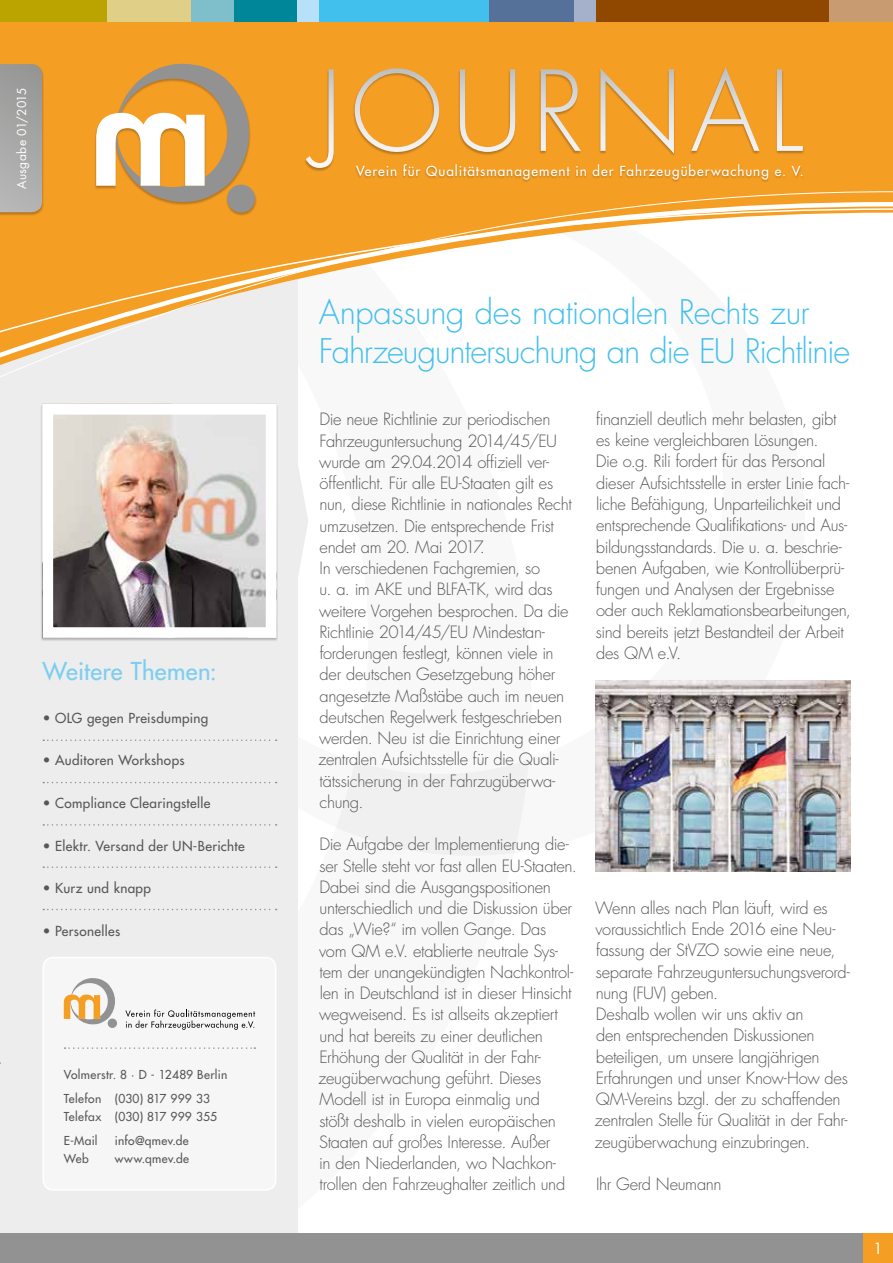
<style>
.page{position:relative;width:893px;height:1263px;background:#fff}
.page>*{position:absolute;margin:0;border:0;box-sizing:border-box;transform-origin:0 0}
.t1{font:300 108px "Futura Std";letter-spacing:.075em;color:#fff}
.t2{font:300 33px/39px "Futura Std";letter-spacing:-.03em;color:#42c0ed}
.t3{font:500 24px "Futura Std";letter-spacing:.015em;color:#7ccef2}
.t4{font:300 16.5px/21.3px "Futura Std";letter-spacing:-.02em;color:#575756}
.t5{font:500 15px "Futura Std";color:#fff}
.t6{font:500 13.5px "Futura Std";letter-spacing:.025em;color:#575756}
.t7{font:500 13.5px "Futura Std";letter-spacing:.075em;color:#fff}
.t8{font:500 12px/24px "Futura Std";letter-spacing:.025em;color:#575756}
.t9{font:12px "Futura Std";letter-spacing:.025em;color:#fff}
.s1{font-weight:300}
</style>
<div class="page">
<div style="left:336px;top:760px;width:193px;height:96px;background:#f0f0f0"></div>
<div style="left:0;top:0;width:298px;height:1263px;background:#ededed"></div>
<div style="left:0;top:1233px;width:893px;height:30px;background:#929292"></div>
<div style="left:863px;top:1233px;width:30px;height:30px;background:#f59e24"></div>
<div style="left:43px;top:957px;width:233px;height:233px;background:#f6f6f6;border-radius:10px"></div>
<div style="left:43px;top:957px;width:233px;height:234px;border:2px solid #fff;border-radius:10px"></div>
<svg style="left:64px;top:978px;width:51px;height:46px"></svg>
<div style="left:108px;top:1018px;width:9px;height:10px;background:#929292;border-radius:50%"></div>
<svg style="left:125px;top:1009px;width:130px;height:21px"></svg>
<svg style="left:65px;top:1047px;width:190px;height:2px"></svg>
<div style="left:0;top:21px;width:893px;height:170px;background:#f59e24"></div>
<div style="left:304px;top:67px;width:501px;height:105px;background:#000;opacity:.25"></div>
<div style="left:94px;top:64px;width:163px;height:153px;background:#000;opacity:.25"></div>
<svg style="left:96px;top:62px;width:153px;height:129px;background:#dfb171"></svg>
<div style="left:227px;top:185px;width:28px;height:28px;background:#929292;border-radius:50%"></div>
<svg style="left:0;top:191px;width:893px;height:186px"></svg>
<svg style="left:0;top:200px;width:893px;height:165px"></svg>
<svg style="left:0;top:208px;width:893px;height:129px"></svg>
<div style="left:0;top:64px;width:44px;height:152px;background:#000;opacity:.25"></div>
<svg style="left:0;top:64px;width:42px;height:148px;background:#a6a6a4"></svg>
<div style="left:355px;top:164px;width:449px;height:19px;background:#000;opacity:.25"></div>
<div style="left:41px;top:404px;width:237px;height:238px;background:#000;opacity:.25"></div>
<img style="left:55px;top:416px;width:209px;height:210px">
<div style="left:43px;top:404px;width:233px;height:234px;border:11px solid #fff"></div>
<svg style="left:298px;top:467px;width:10px;height:108px"></svg>
<div style="left:106px;top:0;width:85px;height:21px;background:#e0cf87"></div>
<div style="left:489px;top:0;width:106px;height:21px;background:#557199"></div>
<div style="left:595px;top:0;width:234px;height:21px;background:#904800"></div>
<div style="left:829px;top:0;width:64px;height:21px;background:#c99b70"></div>
<div style="left:234px;top:0;width:85px;height:21px;background:#008699"></div>
<div style="left:191px;top:0;width:43px;height:21px;background:#7ebfcb"></div>
<div style="left:298px;top:0;width:191px;height:21px;background:#42c0ed"></div>
<div style="left:298px;top:0;width:21px;height:21px;background:#b6e1f8"></div>
<div style="left:574px;top:0;width:21px;height:21px;background:#a5b1cb"></div>
<div style="left:0;top:0;width:106px;height:21px;background:#bba300"></div>
<img style="left:595px;top:680px;width:255px;height:192px">
<svg style="left:43px;top:866px;width:234px;height:2px"></svg>
<svg style="left:43px;top:909px;width:234px;height:1px"></svg>
<svg style="left:43px;top:824px;width:234px;height:2px"></svg>
<svg style="left:43px;top:782px;width:234px;height:1px"></svg>
<svg style="left:43px;top:739px;width:234px;height:2px"></svg>
<p class="t9" style="left:14px;top:189px;width:103px;rotate:-90deg">Ausgabe 01/2015</p>
<h3 class="t3" style="left:43px;top:656px;width:176px">Weitere Themen:</h3>
<p class="t6" style="left:43px;top:709px;width:167px"><span class="s1">•</span> OLG gegen Preisdumping</p>
<p class="t6" style="left:43px;top:752px;width:144px"><span class="s1">•</span> Auditoren Workshops</p>
<p class="t6" style="left:43px;top:794px;width:169px"><span class="s1">•</span> Compliance Clearingstelle</p>
<p class="t6" style="left:43px;top:837px;width:204px"><span class="s1">•</span> Elektr. Versand der UN-Berichte</p>
<p class="t6" style="left:43px;top:880px;width:110px"><span class="s1">•</span> Kurz und knapp</p>
<p class="t6" style="left:43px;top:922px;width:79px"><span class="s1">•</span> Personelles</p>
<p class="t8" style="left:64px;top:1063px;width:165px">Volmerstr. 8 · D - 12489 Berlin<br>Telefon (030) 817 999 33</p>
<p class="t8" style="left:64px;top:1105px;width:155px">Telefax (030) 817 999 355<br>E-Mail</p>
<p class="t8" style="left:115px;top:1129px;width:75px">info@qmev.de</p>
<p class="t8" style="left:64px;top:1147px;width:27px">Web</p>
<p class="t8" style="left:115px;top:1147px;width:76px">www.qmev.de</p>
<h1 class="t1" style="left:319px;top:46px;width:486px">JOURNAL</h1>
<p class="t7" style="left:356px;top:162px;width:449px">Verein für Qualitätsmanagement in der Fahrzeugüberwachung e. V.</p>
<h2 class="t2" style="left:319px;top:293px;width:533px">Anpassung des nationalen Rechts zur<br>Fahrzeuguntersuchung an die EU Richtlinie</h2>
<p class="t4" style="left:318px;top:409px;width:255px">Die neue Richtlinie zur periodischen Fahrzeuguntersuchung 2014/45/EU wurde am 29.04.2014 offiziell ver&shy;öffentlicht. Für alle EU-Staaten gilt es nun, diese Richtlinie in nationales Recht umzusetzen. Die entsprechende Frist endet am 20. Mai 2017.<br>In verschiedenen Fachgremien, so<br>u. a. im AKE und BLFA-TK, wird das weitere Vorgehen besprochen. Da die Richtlinie 2014/45/EU Mindestan&shy;forderungen festlegt, können viele in der deutschen Gesetzgebung höher angesetzte Maßstäbe auch im neuen deutschen Regelwerk festgeschrieben werden. Neu ist die Einrichtung einer zentralen Aufsichtsstelle für die Quali&shy;tätssicherung in der Fahrzugüberwa&shy;chung.</p>
<p class="t4" style="left:319px;top:834px;width:260px">Die Aufgabe der Implementierung die&shy;ser Stelle steht vor fast allen EU-Staaten.<br>Dabei sind die Ausgangspositionen unterschiedlich und die Diskussion über das „Wie?“ im vollen Gange. Das<br>vom QM e.V. etablierte neutrale Sys&shy;tem der unangekündigten Nachkontrol&shy;len in Deutschland ist in dieser Hinsicht wegweisend. Es ist allseits akzeptiert und hat bereits zu einer deutlichen Erhöhung der Qualität in der Fahr&shy;zeugüberwachung geführt. Dieses Modell ist in Europa einmalig und<br>stößt deshalb in vielen europäischen Staaten auf großes Interesse. Außer<br>in den Niederlanden, wo Nachkon&shy;trollen den Fahrzeughalter zeitlich und</p>
<p class="t4" style="left:596px;top:409px;width:257px">finanziell deutlich mehr belasten, gibt es keine vergleichbaren Lösungen.<br>Die o.g. Rili fordert für das Personal dieser Aufsichtsstelle in erster Linie fach&shy;liche Befähigung, Unparteilichkeit und entsprechende Qualifikations- und Aus&shy;bildungsstandards. Die u. a. beschrie&shy;benen Aufgaben, wie Kontrollüberprü&shy;fungen und Analysen der Ergebnisse oder auch Reklamationsbearbeitungen, sind bereits jetzt Bestandteil der Arbeit des QM e.V.</p>
<p class="t4" style="left:595px;top:898px;width:256px">Wenn alles nach Plan läuft, wird es voraussichtlich Ende 2016 eine Neu&shy;fassung der StVZO sowie eine neue, separate Fahrzeuguntersuchungsverord&shy;nung (FUV) geben.<br>Deshalb wollen wir uns aktiv an<br>den entsprechenden Diskussionen beteiligen, um unsere langjährigen Erfahrungen und unser Know-How des QM-Vereins bzgl. der zu schaffenden zentralen Stelle für Qualität in der Fahr&shy;zeugüberwachung einzubringen.</p>
<p class="t4" style="left:596px;top:1174px;width:127px">Ihr Gerd Neumann</p>
<p class="t5" style="left:874px;top:1239px;width:10px">1</p>
</div>
